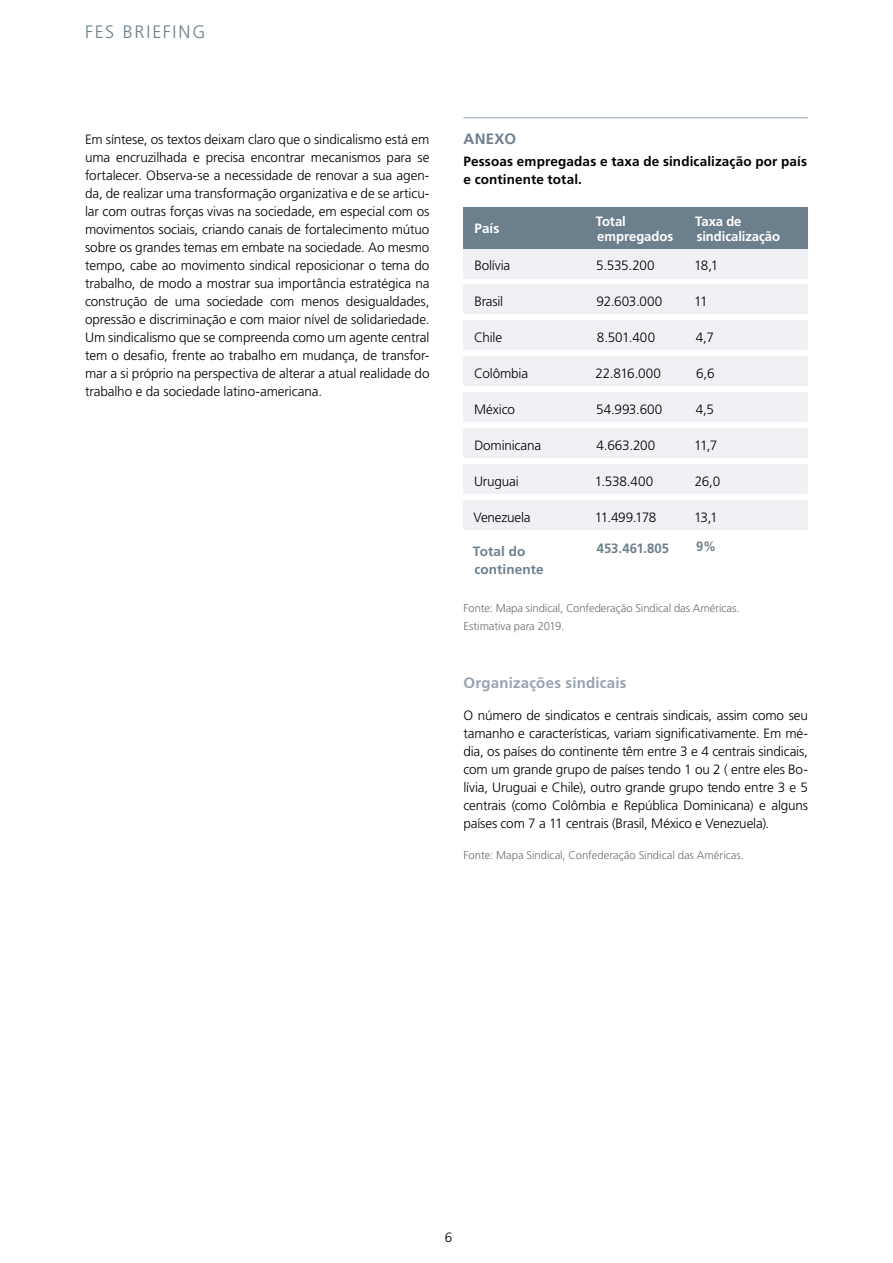
<style>
.page{position:relative;width:893px;height:1263px;background:#fff}
.page>*{position:absolute;margin:0;border:0;box-sizing:border-box;transform-origin:0 0}
.t1{font:300 18px "Frutiger LT Std";letter-spacing:.095em;color:#6c7f8c}
.t2{font:700 15px "Frutiger LT Std";letter-spacing:.015em;color:#95a4b1}
.t3{font:700 15px "Frutiger LT Std";letter-spacing:.025em;color:#6c7f8c}
.t4{font:300 13.5px/18px "Frutiger LT Std";letter-spacing:-.01em;color:#000;text-align:justify}
.t5{font:700 13.5px/18px "Frutiger LT Std";letter-spacing:.01em;color:#000}
.t6{font:700 13.5px/15px "Frutiger LT Std";letter-spacing:-.005em;color:#fff}
.t7{font:700 13.5px/18px "Frutiger LT Std";letter-spacing:.005em;color:#6c7f8c}
.t8{font:300 11.25px/18px "Frutiger LT Std";letter-spacing:-.005em;color:#6e6e6e}
</style>
<div class="page">
<hr style="left:463px;top:117px;width:345px;height:1px;background:#b2bdc8">
<div style="left:463px;top:249px;width:344px;height:29px;background:#eff1f4"></div>
<div style="left:463px;top:208px;width:345px;height:41px;background:#6c7f8c"></div>
<div style="left:463px;top:285px;width:345px;height:29px;background:#eff1f4"></div>
<div style="left:463px;top:393px;width:345px;height:29px;background:#eff1f4"></div>
<div style="left:463px;top:357px;width:345px;height:29px;background:#eff1f4"></div>
<div style="left:463px;top:465px;width:345px;height:29px;background:#eff1f4"></div>
<div style="left:463px;top:501px;width:345px;height:29px;background:#eff1f4"></div>
<div style="left:463px;top:321px;width:345px;height:29px;background:#eff1f4"></div>
<div style="left:463px;top:429px;width:345px;height:29px;background:#eff1f4"></div>
<h1 class="t1" style="left:85px;top:22px;width:122px">FES BRIEFING</h1>
<p class="t4" style="left:85px;top:131px;width:346px">Em síntese, os textos deixam claro que o sindicalismo está em uma encruzilhada e precisa encontrar mecanismos para se fortalecer. Observa-se a necessidade de renovar a sua agen&shy;da, de realizar uma transformação organizativa e de se articu&shy;lar com outras forças vivas na sociedade, em especial com os movimentos sociais, criando canais de fortalecimento mútuo sobre os grandes temas em embate na sociedade. Ao mesmo tempo, cabe ao movimento sindical reposicionar o tema do trabalho, de modo a mostrar sua importância estratégica na construção de uma sociedade com menos desigualdades, opressão e discriminação e com maior nível de solidariedade.<br>Um sindicalismo que se compreenda como um agente central tem o desafio, frente ao trabalho em mudança, de transfor&shy;mar a si próprio na perspectiva de alterar a atual realidade do trabalho e da sociedade latino-americana.</p>
<p class="t3" style="left:463px;top:130px;width:54px">ANEXO</p>
<p class="t5" style="left:463px;top:153px;width:345px">Pessoas empregadas e taxa de sindicalização por país e continente total.</p>
<p class="t6" style="left:596px;top:214px;width:79px">Total empregados</p>
<p class="t6" style="left:695px;top:214px;width:87px">Taxa de sindicalização</p>
<p class="t6" style="left:474px;top:221px;width:26px">País</p>
<p class="t4" style="left:474px;top:257px;width:37px">Bolívia</p>
<p class="t4" style="left:474px;top:293px;width:30px">Brasil</p>
<p class="t4" style="left:474px;top:329px;width:30px">Chile</p>
<p class="t4" style="left:474px;top:365px;width:55px">Colômbia</p>
<p class="t4" style="left:474px;top:401px;width:42px">México</p>
<p class="t4" style="left:474px;top:437px;width:68px">Dominicana</p>
<p class="t4" style="left:474px;top:473px;width:46px">Uruguai</p>
<p class="t4" style="left:473px;top:509px;width:59px">Venezuela</p>
<p class="t4" style="left:596px;top:257px;width:60px">5.535.200</p>
<p class="t4" style="left:597px;top:293px;width:67px">92.603.000</p>
<p class="t4" style="left:597px;top:329px;width:60px">8.501.400</p>
<p class="t4" style="left:596px;top:365px;width:67px">22.816.000</p>
<p class="t4" style="left:596px;top:401px;width:68px">54.993.600</p>
<p class="t4" style="left:596px;top:437px;width:60px">4.663.200</p>
<p class="t4" style="left:595px;top:473px;width:60px">1.538.400</p>
<p class="t4" style="left:595px;top:509px;width:63px">11.499.178</p>
<p class="t4" style="left:694px;top:257px;width:26px">18,1</p>
<p class="t4" style="left:694px;top:293px;width:15px">11</p>
<p class="t4" style="left:696px;top:329px;width:20px">4,7</p>
<p class="t4" style="left:696px;top:365px;width:20px">6,6</p>
<p class="t4" style="left:696px;top:401px;width:20px">4,5</p>
<p class="t4" style="left:694px;top:437px;width:25px">11,7</p>
<p class="t4" style="left:695px;top:473px;width:27px">26,0</p>
<p class="t4" style="left:694px;top:509px;width:25px">13,1</p>
<p class="t7" style="left:473px;top:542px;width:72px">Total do continente</p>
<p class="t7" style="left:597px;top:540px;width:74px">453.461.805</p>
<p class="t7" style="left:696px;top:537px;width:21px">9%</p>
<p class="t8" style="left:463px;top:599px;width:278px">Fonte: Mapa sindical, Confederação Sindical das Américas.<br>Estimativa para 2019.</p>
<p class="t2" style="left:463px;top:674px;width:165px">Organizações sindicais</p>
<p class="t4" style="left:463px;top:707px;width:346px">O número de sindicatos e centrais sindicais, assim como seu tamanho e características, variam significativamente. Em mé&shy;dia, os países do continente têm entre 3 e 4 centrais sindicais, com um grande grupo de países tendo 1 ou 2 ( entre eles Bo&shy;lívia, Uruguai e Chile), outro grande grupo tendo entre 3 e 5 centrais (como Colômbia e República Dominicana) e alguns países com 7 a 11 centrais (Brasil, México e Venezuela).</p>
<p class="t8" style="left:463px;top:847px;width:282px">Fonte: Mapa Sindical, Confederação Sindical das Américas.</p>
<p class="t4" style="left:445px;top:1229px;width:9px">6</p>
</div>
